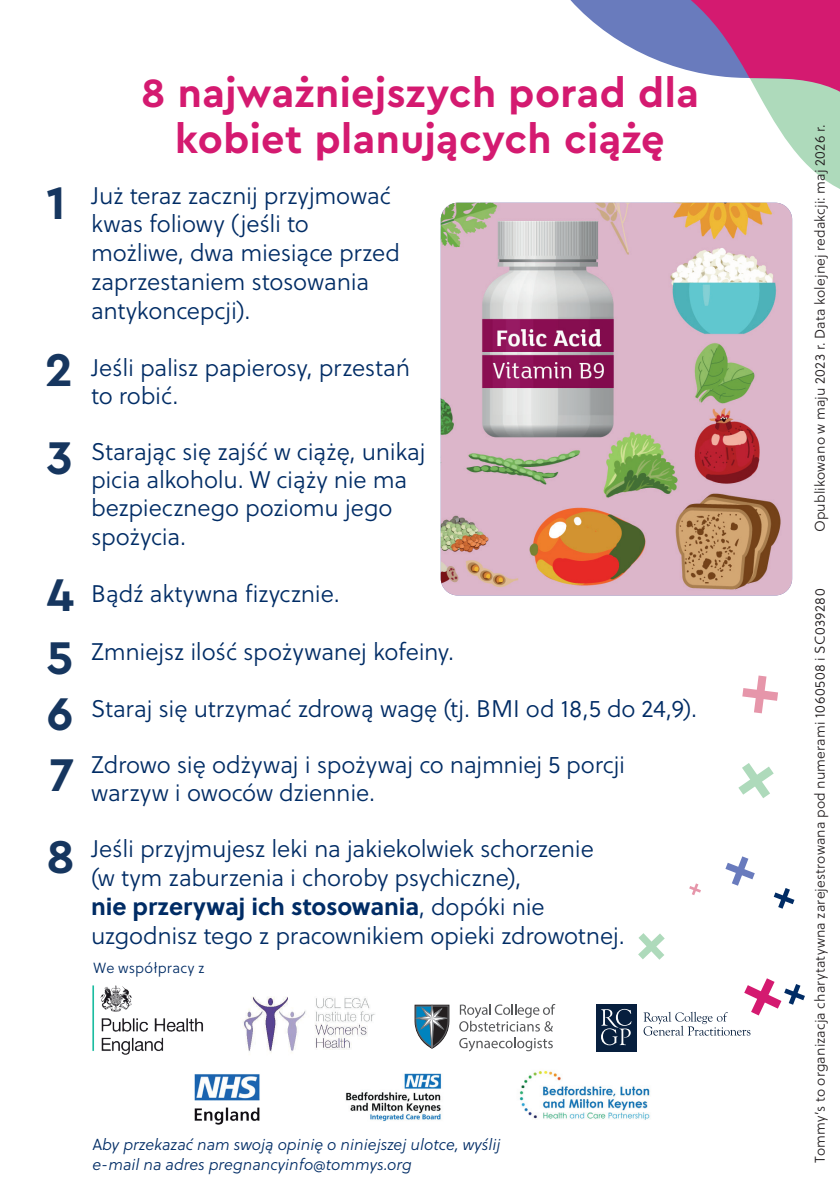
<style>
.page{position:relative;width:840px;height:1191px;background:#fff}
.page>*{position:absolute;margin:0;border:0;box-sizing:border-box;transform-origin:0 0}
.t1{font:700 48px/88.8px "Cera Pro";color:#16365f}
.t2{font:700 41.2px/46px "Cera Pro";letter-spacing:.01em;color:#d41a70;text-align:center}
.t3{font:24px/28.8px "Soleil Lt";letter-spacing:-.01em;color:#002c65}
.t4{font:700 24px "Soleil";letter-spacing:-.005em;color:#002c65}
.t5{font:italic 16px/19.2px "Soleil Lt";color:#002c65}
.t6{font:14.6px "Soleil Lt";letter-spacing:.015em;color:#002c65}
.t7{font:14px "Soleil Lt";letter-spacing:.015em;color:#231f20}
.s1{font-family:"Soleil Lt";font-weight:400}
.s2{font-style:normal}
</style>
<div class="page">
<svg style="left:738px;top:763px;width:35px;height:35px"></svg>
<svg style="left:742px;top:675px;width:35px;height:38px"></svg>
<svg style="left:725px;top:856px;width:29px;height:29px"></svg>
<svg style="left:689px;top:883px;width:11px;height:12px"></svg>
<svg style="left:638px;top:933px;width:26px;height:26px"></svg>
<svg style="left:570px;top:0;width:269px;height:189px"></svg>
<img style="left:440px;top:203px;width:351px;height:392px">
<svg style="left:773px;top:888px;width:21px;height:20px"></svg>
<img style="left:346px;top:1073px;width:96px;height:48px">
<img style="left:243px;top:996px;width:132px;height:57px">
<svg style="left:459px;top:1004px;width:96px;height:27px"></svg>
<svg style="left:459px;top:1037px;width:93px;height:14px"></svg>
<svg style="left:414px;top:1004px;width:35px;height:45px"></svg>
<img style="left:519px;top:1070px;width:131px;height:50px">
<svg style="left:643px;top:978px;width:161px;height:57px"></svg>
<div style="left:595px;top:1004px;width:41px;height:47px;background:#071f3e"></div>
<svg style="left:601px;top:1009px;width:30px;height:36px"></svg>
<img style="left:92px;top:985px;width:111px;height:70px">
<img style="left:194px;top:1074px;width:66px;height:50px">
<h1 class="t1" style="left:46px;top:156px;width:21px">1</h1>
<h1 class="t1" style="left:45px;top:323px;width:30px">2<br>3</h1>
<h1 class="t1" style="left:46px;top:562px;width:29px;line-height:62.2px">4<br>5</h1>
<h1 class="t1" style="left:46px;top:682px;width:30px;line-height:61px">6<br>7</h1>
<h1 class="t1" style="left:46px;top:810px;width:30px">8</h1>
<h2 class="t2" style="left:141px;top:69px;width:559px">8 najważniejszych porad dla kobiet planujących ciążę</h2>
<p class="t3" style="left:91px;top:180px;width:310px">Już teraz zacznij przyjmować kwas foliowy (jeśli to możliwe, dwa miesiące przed zaprzestaniem stosowania antykoncepcji).</p>
<p class="t3" style="left:91px;top:353px;width:320px;line-height:28px">Jeśli palisz papierosy, przestań to robić.</p>
<p class="t3" style="left:91px;top:437px;width:336px;line-height:28.2px">Starając się zajść w ciążę, unikaj picia alkoholu. W ciąży nie ma bezpiecznego poziomu jego spożycia.</p>
<p class="t3" style="left:91px;top:579px;width:250px">Bądź aktywna fizycznie.</p>
<p class="t3" style="left:91px;top:637px;width:364px">Zmniejsz ilość spożywanej kofeiny.</p>
<p class="t3" style="left:91px;top:693px;width:607px">Staraj się utrzymać zdrową wagę (tj. BMI od 18,5 do 24,9).</p>
<p class="t3" style="left:91px;top:750px;width:535px;line-height:28px">Zdrowo się odżywaj i spożywaj co najmniej 5 porcji warzyw i owoców dziennie.</p>
<p class="t3" style="left:91px;top:834px;width:504px">Jeśli przyjmujesz leki na jakiekolwiek schorzenie (w tym zaburzenia i choroby psychiczne),</p>
<p class="t4" style="left:91px;top:888px;width:455px">nie przerywaj ich stosowania<span class="s1">, dopóki nie</span></p>
<p class="t3" style="left:91px;top:921px;width:535px">uzgodnisz tego z pracownikiem opieki zdrowotnej.</p>
<p class="t6" style="left:94px;top:957px;width:113px">We współpracy z</p>
<p class="t5" style="left:92px;top:1135px;width:409px"><span class="s2">A</span>by przekazać nam swoją opinię o niniejszej ulotce, wyślij e-mail na adres pregnancyinfo@tommys.org</p>
<p class="t7" style="left:809px;top:532px;width:409px;rotate:-90deg">Opublikowano w maju 2023 r. Data kolejnej redakcji: maj 2026 r.</p>
<p class="t7" style="left:809px;top:1162px;width:575px;rotate:-90deg">Tommy’s to organizacja charytatywna zarejestrowana pod numerami 1060508 i SC039280</p>
</div>
